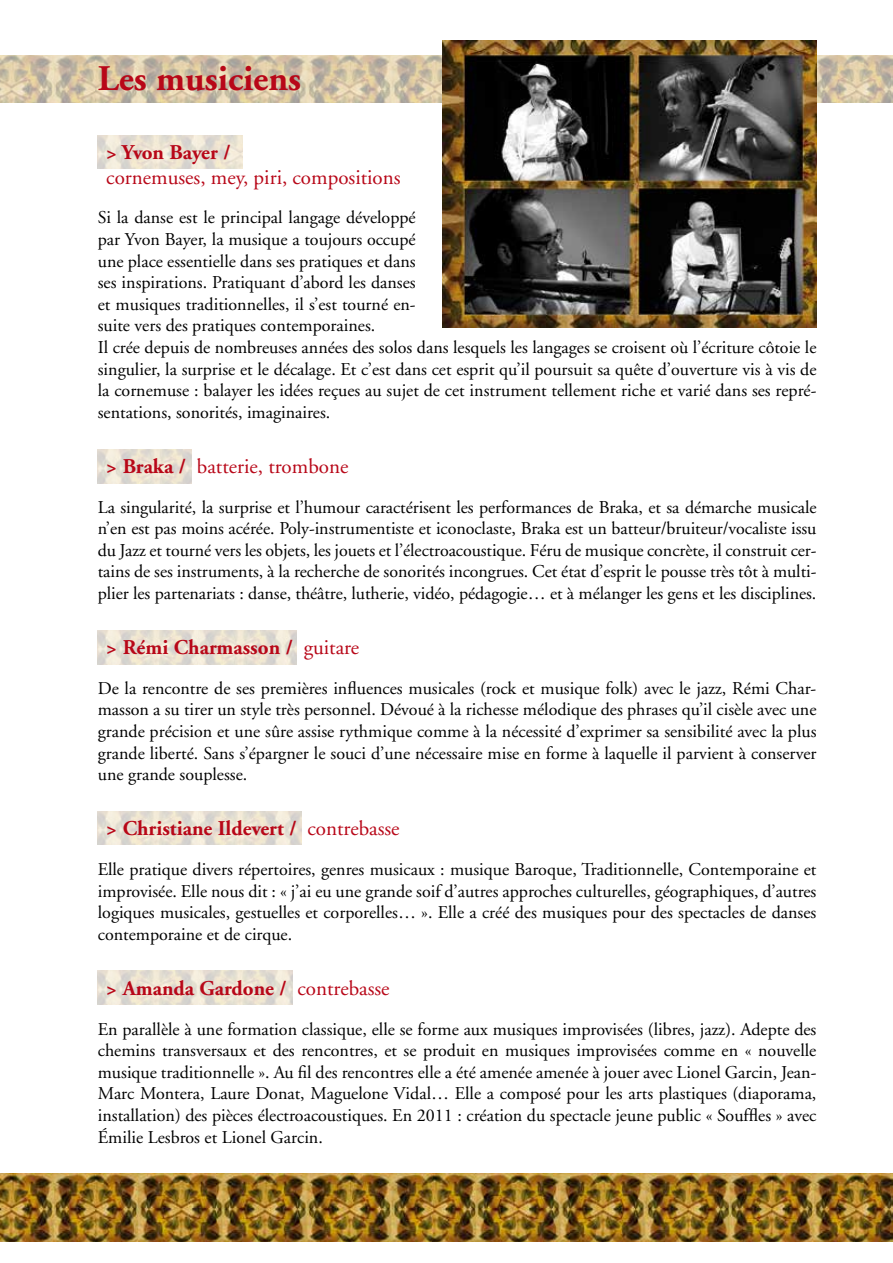
<style>
.page{position:relative;width:893px;height:1263px;background:#fff}
.page>*{position:absolute;margin:0;border:0;box-sizing:border-box;transform-origin:0 0}
.t1{font:700 36px "Adobe Garamond";color:#b80718}
.t2{font:700 21px "Adobe Garamond";color:#b80718}
.t3{font:21px "Adobe Garamond";color:#b80718}
.t4{font:18px/21.6px "Adobe Garamond";color:#000;text-align:justify}
.s1{font-weight:700}
.s2{font-weight:400}
</style>
<div class="page">
<img style="left:0;top:1174px;width:893px;height:68px">
<img style="left:0;top:55px;width:893px;height:47px">
<img style="left:98px;top:811px;width:204px;height:34px">
<img style="left:98px;top:971px;width:194px;height:33px">
<img style="left:98px;top:630px;width:199px;height:34px">
<img style="left:98px;top:450px;width:93px;height:33px">
<img style="left:98px;top:135px;width:144px;height:34px">
<img style="left:443px;top:40px;width:373px;height:287px">
<h1 class="t1" style="left:98px;top:59px;width:205px">Les musiciens</h1>
<p class="t2" style="left:106px;top:140px;width:126px">&gt; Yvon Bayer /</p>
<p class="t3" style="left:106px;top:166px;width:296px">cornemuses, mey, piri, compositions</p>
<p class="t4" style="left:98px;top:207px;width:720px;text-align:left">Si la danse est le principal langage développé<br>par Yvon Bayer, la musique a toujours occupé<br>une place essentielle dans ses pratiques et dans<br>ses inspirations. Pratiquant d’abord les danses<br>et musiques traditionnelles, il s’est tourné en-<br>suite vers des pratiques contemporaines.<br>Il crée depuis de nombreuses années des solos dans lesquels les langages se croisent où l’écriture côtoie le singulier, la surprise et le décalage. Et c’est dans cet esprit qu’il poursuit sa quête d’ouverture vis à vis de la cornemuse : balayer les idées reçues au sujet de cet instrument tellement riche et varié dans ses repré&shy;sentations, sonorités, imaginaires.</p>
<p class="t3" style="left:106px;top:455px;width:244px"><span class="s1">&gt; Braka /</span> batterie, trombone</p>
<p class="t4" style="left:98px;top:496px;width:720px">La singularité, la surprise et l’humour caractérisent les performances de Braka, et sa démarche musicale n’en est pas moins acérée. Poly-instrumentiste et iconoclaste, Braka est un batteur/bruiteur/vocaliste issu du Jazz et tourné vers les objets, les jouets et l’électroacoustique. Féru de musique concrète, il construit cer&shy;tains de ses instruments, à la recherche de sonorités incongrues. Cet état d’esprit le pousse très tôt à multi&shy;plier les partenariats : danse, théâtre, lutherie, vidéo, pédagogie… et à mélanger les gens et les disciplines.</p>
<p class="t2" style="left:106px;top:636px;width:254px">&gt; Rémi Charmasson / <span class="s2">guitare</span></p>
<p class="t4" style="left:98px;top:678px;width:720px">De la rencontre de ses premières influences musicales (rock et musique folk) avec le jazz, Rémi Char&shy;masson a su tirer un style très personnel. Dévoué à la richesse mélodique des phrases qu’il cisèle avec une grande précision et une sûre assise rythmique comme à la nécessité d’exprimer sa sensibilité avec la plus grande liberté. Sans s’épargner le souci d’une nécessaire mise en forme à laquelle il parvient à conserver une grande souplesse.</p>
<p class="t2" style="left:106px;top:817px;width:295px">&gt; Christiane Ildevert / <span class="s2">contrebasse</span></p>
<p class="t4" style="left:98px;top:859px;width:720px">Elle pratique divers répertoires, genres musicaux : musique Baroque, Traditionnelle, Contemporaine et improvisée. Elle nous dit : « j’ai eu une grande soif d’autres approches culturelles, géographiques, d’autres logiques musicales, gestuelles et corporelles… ». Elle a créé des musiques pour des spectacles de danses contemporaine et de cirque.</p>
<p class="t2" style="left:106px;top:977px;width:285px">&gt; Amanda Gardone / <span class="s2">contrebasse</span></p>
<p class="t4" style="left:98px;top:1018px;width:720px">En parallèle à une formation classique, elle se forme aux musiques improvisées (libres, jazz). Adepte des chemins transversaux et des rencontres, et se produit en musiques improvisées comme en « nouvelle musique traditionnelle ». Au fil des rencontres elle a été amenée amenée à jouer avec Lionel Garcin, Jean-Marc Montera, Laure Donat, Maguelone Vidal… Elle a composé pour les arts plastiques (diaporama, installation) des pièces électroacoustiques. En 2011 : création du spectacle jeune public « Souffles » avec Émilie Lesbros et Lionel Garcin.</p>
</div>
